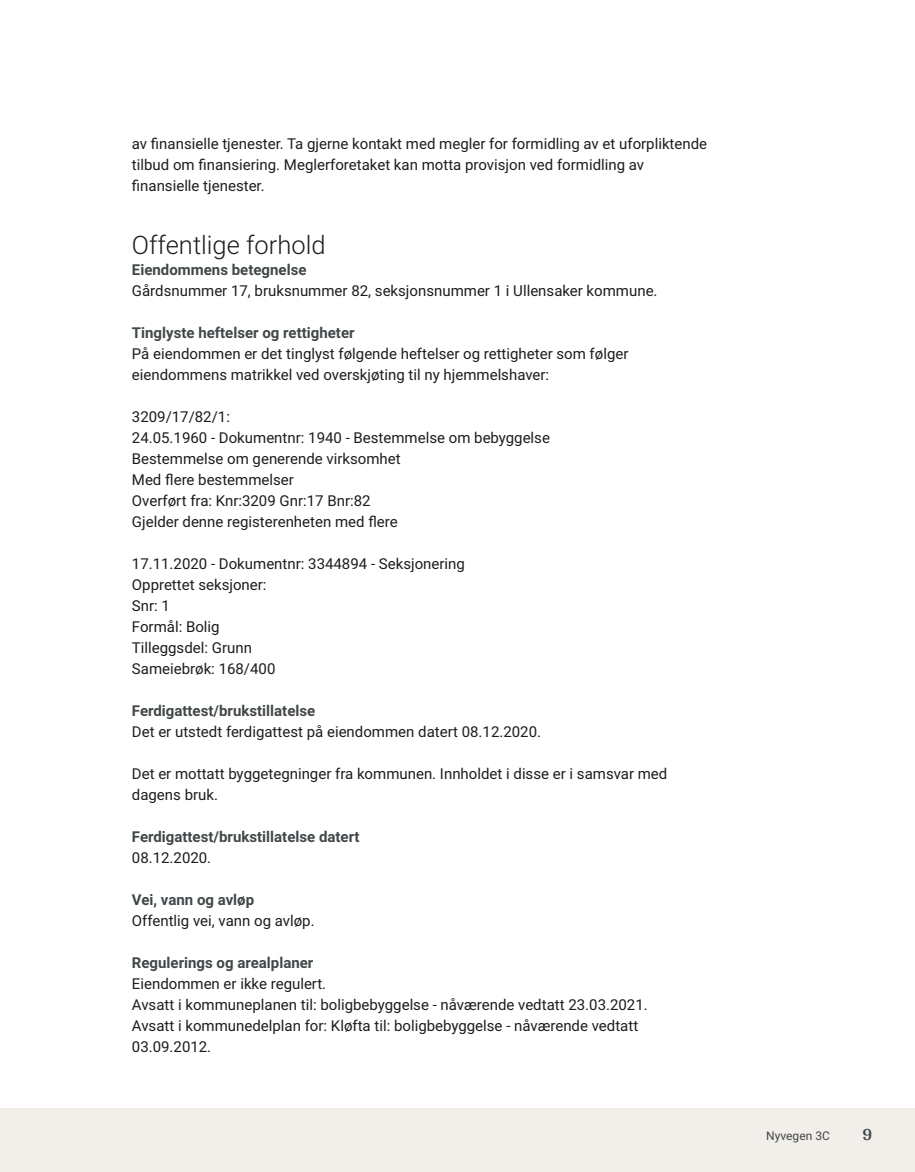
<style>
.page{position:relative;width:915px;height:1172px;background:#fff}
.page>*{position:absolute;margin:0;border:0;box-sizing:border-box;transform-origin:0 0}
.t1{font:300 25.5px "Roboto Vitec";color:#1d1d1b}
.t2{font:700 18px "Arya";color:#414749}
.t3{font:15px/21px "Roboto Vitec";color:#1d1d1b}
.t4{font:700 15px "Roboto Vitec";color:#414749}
.t5{font:12px "Roboto Vitec";color:#414749}
</style>
<div class="page">
<div style="left:0;top:1108px;width:914px;height:64px;background:#f2eeea"></div>
<p class="t3" style="left:132px;top:132px;width:576px">av finansielle tjenester. Ta gjerne kontakt med megler for formidling av et uforpliktende tilbud om finansiering. Meglerforetaket kan motta provisjon ved formidling av finansielle tjenester.</p>
<h1 class="t1" style="left:132px;top:227px;width:195px">Offentlige forhold</h1>
<p class="t4" style="left:132px;top:259px;width:176px">Eiendommens betegnelse</p>
<p class="t3" style="left:132px;top:279px;width:527px">Gårdsnummer 17, bruksnummer 82, seksjonsnummer 1 i Ullensaker kommune.</p>
<p class="t4" style="left:132px;top:322px;width:224px">Tinglyste heftelser og rettigheter</p>
<p class="t3" style="left:132px;top:342px;width:498px">På eiendommen er det tinglyst følgende heftelser og rettigheter som følger eiendommens matrikkel ved overskjøting til ny hjemmelshaver:</p>
<p class="t3" style="left:132px;top:405px;width:419px">3209/ 17/ 82/ 1:<br>24.05.1960 ‑ Dokumentnr: 1940 ‑ Bestemmelse om bebyggelse Bestemmelse om generende virksomhet<br>Med flere bestemmelser<br>Overført fra: Knr:3209 Gnr:17 Bnr:82<br>Gjelder denne registerenheten med flere</p>
<p class="t3" style="left:132px;top:552px;width:334px">17.11.2020 ‑ Dokumentnr: 3344894 ‑ Seksjonering<br>Opprettet seksjoner:<br>Snr: 1<br>Formål: Bolig<br>Tilleggsdel: Grunn<br>Sameiebrøk: 168/ 400</p>
<p class="t4" style="left:132px;top:700px;width:185px">Ferdigattest/ brukstillatelse</p>
<p class="t3" style="left:132px;top:720px;width:410px">Det er utstedt ferdigattest på eiendommen datert 08.12.2020.</p>
<p class="t3" style="left:132px;top:762px;width:536px">Det er mottatt byggetegninger fra kommunen. Innholdet i disse er i samsvar med dagens bruk.</p>
<p class="t4" style="left:132px;top:826px;width:229px">Ferdigattest/ brukstillatelse datert</p>
<p class="t3" style="left:132px;top:846px;width:81px">08.12.2020.</p>
<p class="t4" style="left:132px;top:889px;width:124px">Vei, vann og avløp</p>
<p class="t3" style="left:132px;top:909px;width:184px">Offentlig vei, vann og avløp.</p>
<p class="t4" style="left:132px;top:952px;width:183px">Regulerings og arealplaner</p>
<p class="t3" style="left:132px;top:972px;width:517px">Eiendommen er ikke regulert.<br>Avsatt i kommuneplanen til: boligbebyggelse ‑ nåværende vedtatt 23.03.2021.<br>Avsatt i kommunedelplan for: Kløfta til: boligbebyggelse ‑ nåværende vedtatt 03.09.2012.</p>
<p class="t5" style="left:766px;top:1127px;width:65px">Nyvegen 3C</p>
<p class="t2" style="left:862px;top:1123px;width:11px">9</p>
</div>
